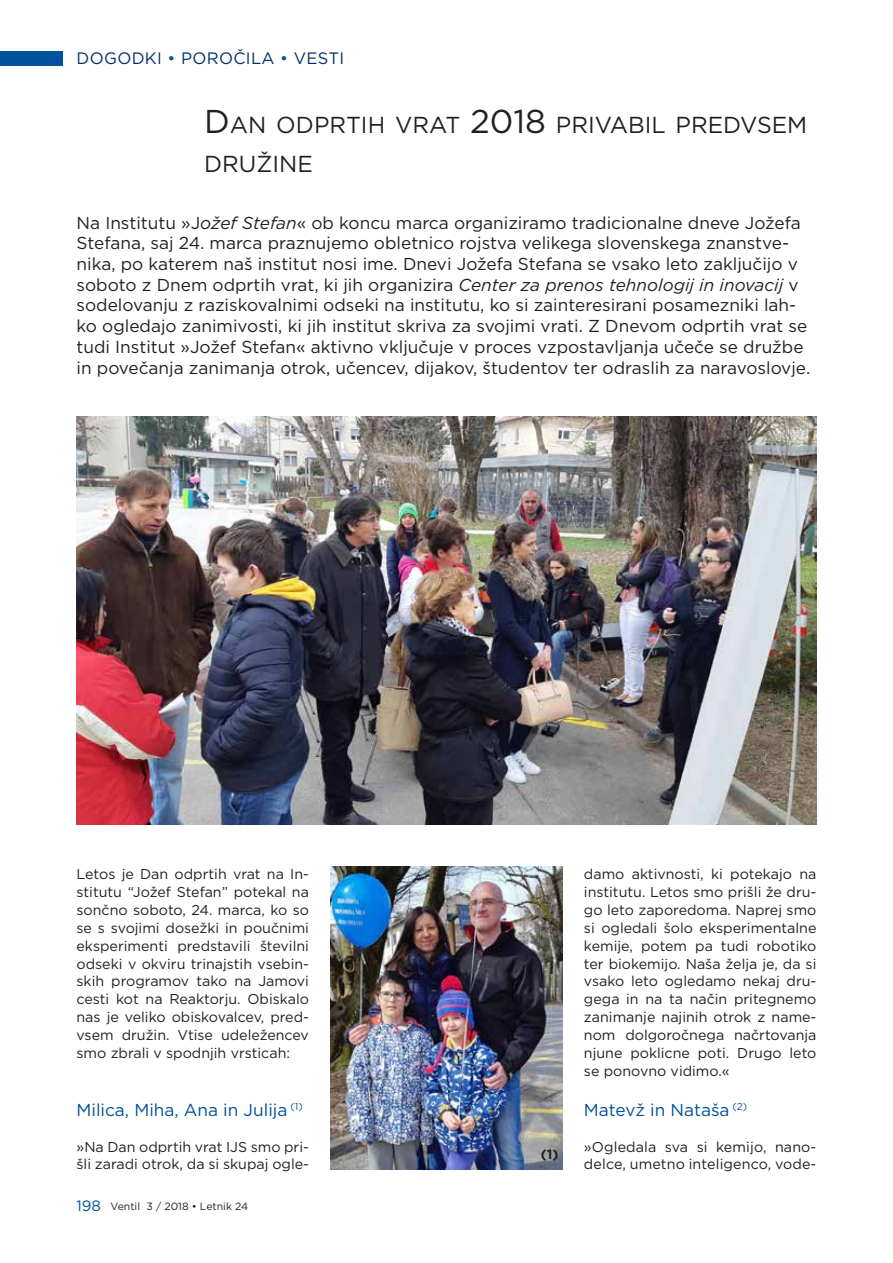
<style>
.page{position:relative;width:893px;height:1263px;background:#fff}
.page>*{position:absolute;margin:0;border:0;box-sizing:border-box;transform-origin:0 0}
.t1{font:23.1px/39.6px "Gotham";color:#231f20}
.t2{font:17.25px/20.7px "Gotham";color:#231f20}
.t3{font:17.25px "Gotham";color:#00529c}
.t4{font:16.5px "Gotham";letter-spacing:.02em;color:#002f67}
.t5{font:15px "Gotham";color:#00529c}
.t6{font:14.25px/18px "Gotham";color:#231f20;text-align:justify}
.t7{font:700 13.5px "Gotham";color:#231f20}
.t8{font:10.5px "Gotham";color:#231f20}
.s1{color:#00529c}
.s2{font-size:33px}
.s3{font-style:italic}
</style>
<div class="page">
<img style="left:77px;top:416px;width:739px;height:409px">
<img style="left:330px;top:867px;width:233px;height:302px">
<div style="left:0;top:51px;width:62px;height:14px;background:#00529c"></div>
<p class="t4" style="left:77px;top:48px;width:269px">DOGODKI <span class="s1">•</span> POROČILA <span class="s1">•</span> VESTI</p>
<h1 class="t1" style="left:204px;top:104px;width:605px"><span class="s2">D</span>AN ODPRTIH VRAT <span class="s2">2018</span> PRIVABIL PREDVSEM<br>DRUŽINE</h1>
<p class="t2" style="left:77px;top:212px;width:735px">Na Institutu »J<span class="s3">ožef Stefan</span>« ob koncu marca organiziramo tradicionalne dneve Jožefa Stefana, saj 24. marca praznujemo obletnico rojstva velikega slovenskega znanstve&shy;nika, po katerem naš institut nosi ime. Dnevi Jožefa Stefana se vsako leto zaključijo v soboto z Dnem odprtih vrat, ki jih organizira <span class="s3">Center za prenos tehnologij in inovacij</span> v sodelovanju z raziskovalnimi odseki na institutu, ko si zainteresirani posamezniki lah&shy;ko ogledajo zanimivosti, ki jih institut skriva za svojimi vrati. Z Dnevom odprtih vrat se tudi Institut »Jožef Stefan« aktivno vključuje v proces vzpostavljanja učeče se družbe in povečanja zanimanja otrok, učencev, dijakov, študentov ter odraslih za naravoslovje.</p>
<p class="t6" style="left:77px;top:864px;width:234px">Letos je Dan odprtih vrat na In&shy;stitutu “Jožef Stefan” potekal na sončno soboto, 24. marca, ko so se s svojimi dosežki in poučnimi eksperimenti predstavili številni odseki v okviru trinajstih vsebin&shy;skih programov tako na Jamovi cesti kot na Reaktorju. Obiskalo nas je veliko obiskovalcev, pred&shy;vsem družin. Vtise udeležencev smo zbrali v spodnjih vrsticah:</p>
<p class="t3" style="left:77px;top:1098px;width:228px">Milica, Miha, Ana in Julija <sup>(1)</sup></p>
<p class="t6" style="left:77px;top:1137px;width:234px">»Na Dan odprtih vrat IJS smo pri&shy;šli zaradi otrok, da si skupaj ogle-</p>
<p class="t5" style="left:77px;top:1196px;width:26px">198</p>
<p class="t8" style="left:111px;top:1199px;width:139px">Ventil 3 / 2018 • Letnik 24</p>
<p class="t7" style="left:541px;top:1146px;width:19px">(1)</p>
<p class="t6" style="left:584px;top:864px;width:234px">damo aktivnosti, ki potekajo na institutu. Letos smo prišli že dru&shy;go leto zaporedoma. Naprej smo si ogledali šolo eksperimentalne kemije, potem pa tudi robotiko ter biokemijo. Naša želja je, da si vsako leto ogledamo nekaj dru&shy;gega in na ta način pritegnemo zanimanje najinih otrok z name&shy;nom dolgoročnega načrtovanja njune poklicne poti. Drugo leto se ponovno vidimo.«</p>
<p class="t3" style="left:584px;top:1098px;width:165px">Matevž in Nataša <sup>(2)</sup></p>
<p class="t6" style="left:584px;top:1137px;width:234px">»Ogledala sva si kemijo, nano&shy;delce, umetno inteligenco, vode-</p>
</div>
